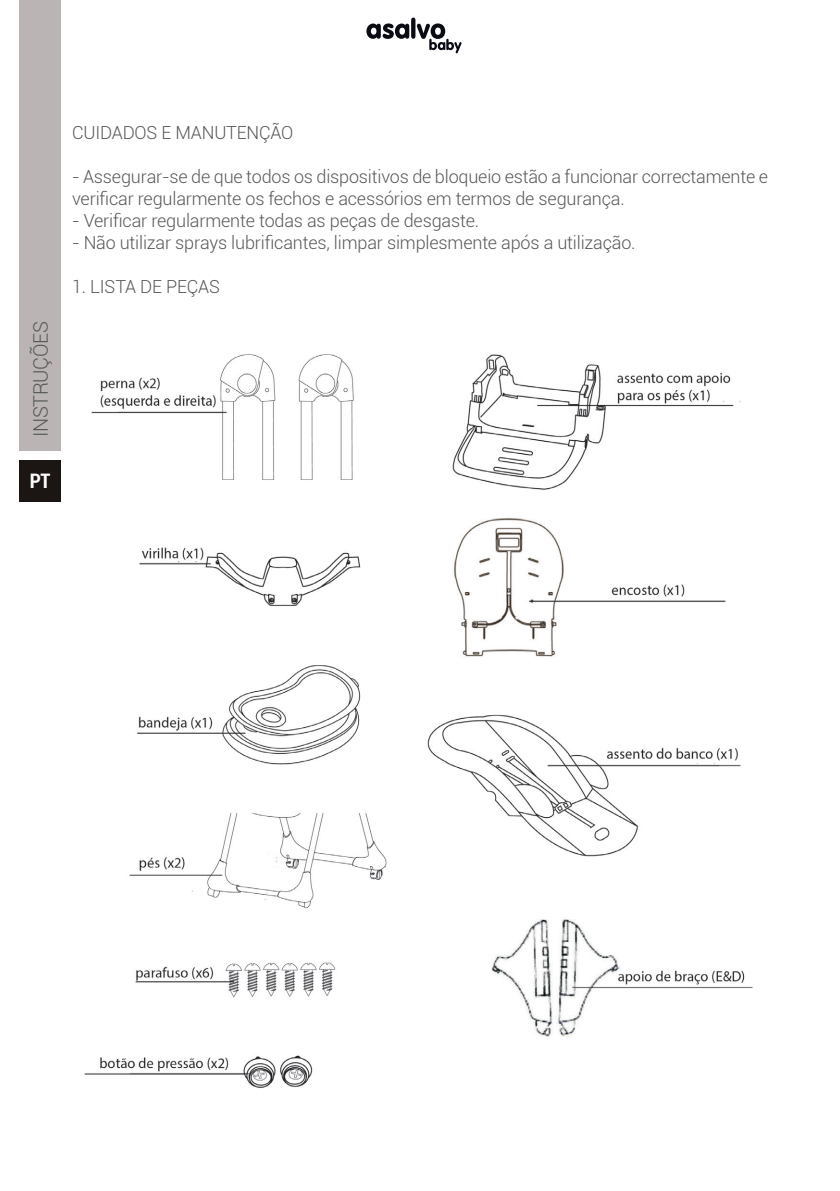
<style>
.page{position:relative;width:840px;height:1191px;background:#fff}
.page>*{position:absolute;margin:0;border:0;box-sizing:border-box;transform-origin:0 0}
.t1{font:300 20px "Roboto";letter-spacing:-.02em;color:#57585a}
.t2{font:700 condensed 20px "Roboto";color:#fff}
.t3{font:300 18px/22px "Roboto";letter-spacing:-.01em;color:#57585a}
</style>
<div class="page">
<svg style="left:366px;top:18px;width:95px;height:35px"></svg>
<div style="left:19px;top:0;width:42px;height:451px;background:#bab5b4"></div>
<div style="left:19px;top:460px;width:42px;height:42px;background:#1b1513"></div>
<img style="left:84px;top:354px;width:669px;height:734px">
<p class="t1" style="left:27px;top:437px;width:117px;rotate:-90deg">INSTRUÇÕES</p>
<p class="t2" style="left:30px;top:467px;width:22px">PT</p>
<p class="t3" style="left:72px;top:121px;width:223px">CUIDADOS E MANUTENÇÃO</p>
<p class="t3" style="left:72px;top:165px;width:697px">- Assegurar-se de que todos os dispositivos de bloqueio estão a funcionar correctamente e verificar regularmente os fechos e acessórios em termos de segurança.</p>
<p class="t3" style="left:72px;top:209px;width:408px">- Verificar regularmente todas as peças de desgaste.</p>
<p class="t3" style="left:72px;top:231px;width:564px">- Não utilizar sprays lubrificantes, limpar simplesmente após a utilização.</p>
<p class="t3" style="left:72px;top:275px;width:149px">1. LISTA DE PEÇAS</p>
</div>
